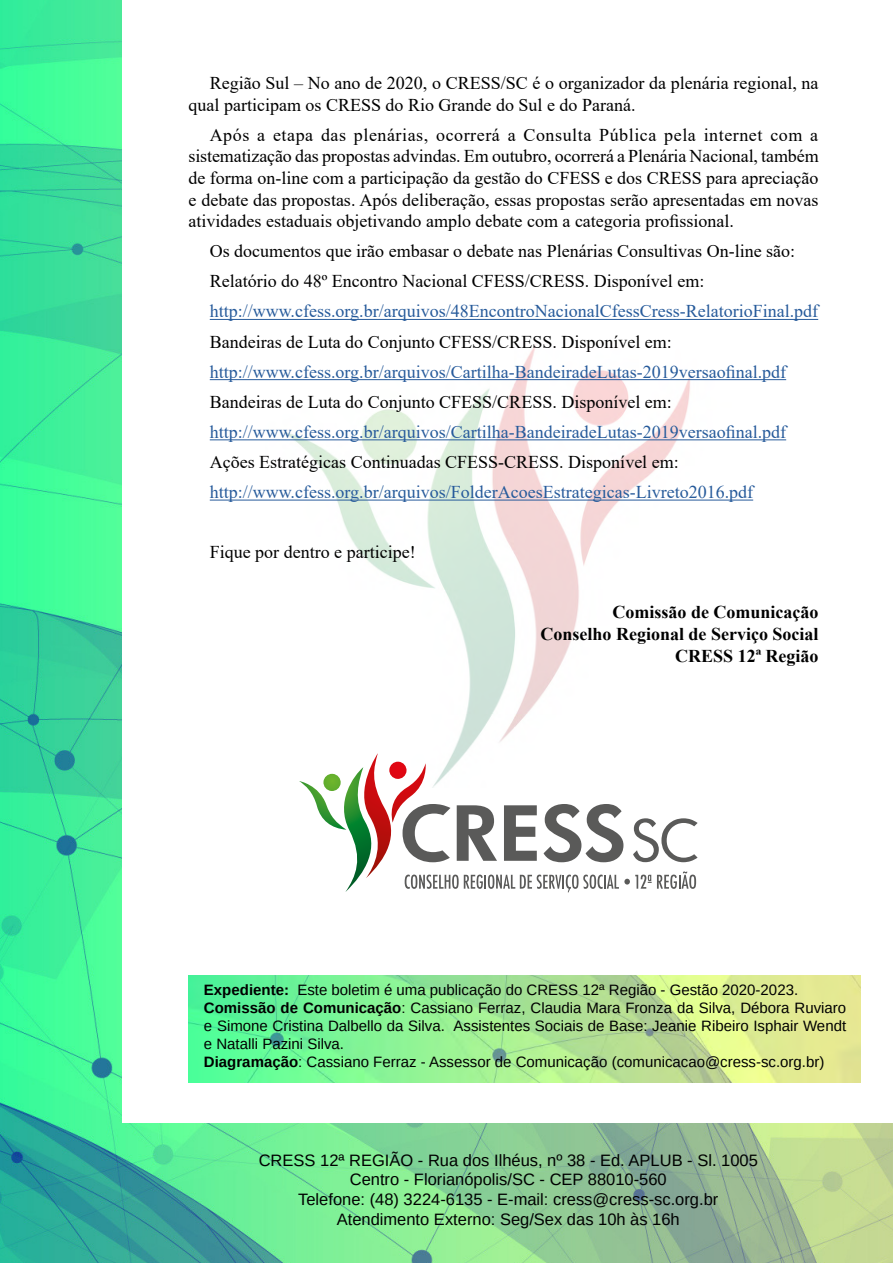
<style>
.page{position:relative;width:893px;height:1263px;background:#fff}
.page>*{position:absolute;margin:0;border:0;box-sizing:border-box;transform-origin:0 0}
.t1{font:18px/21.6px "Times New Roman";color:#000}
.t2{font:18px "Times New Roman";color:#275b9b}
.t3{font:700 18px/21.6px "Times New Roman";color:#000;text-align:right}
.t4{font:16.5px/19.8px "Arimo";color:#000;text-align:center}
.t5{font:15px/18px "Arimo";color:#000}
.s1{font-weight:700}
</style>
<div class="page">
<img style="left:0;top:0;width:893px;height:1263px">
<div style="left:123px;top:0;width:770px;height:1123px;background:#fff"></div>
<img style="left:189px;top:976px;width:671px;height:106px">
<img style="left:265px;top:344px;width:466px;height:409px">
<svg style="left:299px;top:753px;width:399px;height:139px"></svg>
<hr style="left:210px;top:319px;width:608px;height:1px;background:#275b9b">
<hr style="left:210px;top:379px;width:576px;height:1px;background:#275b9b">
<hr style="left:210px;top:439px;width:576px;height:1px;background:#275b9b">
<hr style="left:210px;top:500px;width:543px;height:1px;background:#275b9b">
<p class="t1" style="left:189px;top:72px;width:632px;text-indent:21px">Região Sul – No ano de 2020, o CRESS/SC é o organizador da plenária regional, na qual participam os CRESS do Rio Grande do Sul e do Paraná.</p>
<p class="t1" style="left:189px;top:123px;width:632px;text-align:justify;text-indent:21px">Após a etapa das plenárias, ocorrerá a Consulta Pública pela internet com a sistematização das propostas advindas. Em outubro, ocorrerá a Plenária Nacional, também de forma on-line com a participação da gestão do CFESS e dos CRESS para apreciação e debate das propostas. Após deliberação, essas propostas serão apresentadas em novas atividades estaduais objetivando amplo debate com a categoria profissional.</p>
<p class="t1" style="left:210px;top:236px;width:587px;line-height:30.2px">Os documentos que irão embasar o debate nas Plenárias Consultivas On-line são:<br>Relatório do 48º Encontro Nacional CFESS/CRESS. Disponível em:</p>
<p class="t2" style="left:210px;top:299px;width:610px">http://www.cfess.org.br/arquivos/48EncontroNacionalCfessCress-RelatorioFinal.pdf</p>
<p class="t1" style="left:210px;top:330px;width:464px">Bandeiras de Luta do Conjunto CFESS/CRESS. Disponível em:</p>
<p class="t2" style="left:210px;top:359px;width:578px">http://www.cfess.org.br/arquivos/Cartilha-BandeiradeLutas-2019versaofinal.pdf</p>
<p class="t1" style="left:210px;top:390px;width:464px">Bandeiras de Luta do Conjunto CFESS/CRESS. Disponível em:</p>
<p class="t2" style="left:210px;top:419px;width:578px">http://www.cfess.org.br/arquivos/Cartilha-BandeiradeLutas-2019versaofinal.pdf</p>
<p class="t1" style="left:210px;top:450px;width:471px">Ações Estratégicas Continuadas CFESS-CRESS. Disponível em:</p>
<p class="t2" style="left:210px;top:479px;width:545px">http://www.cfess.org.br/arquivos/FolderAcoesEstrategicas-Livreto2016.pdf</p>
<p class="t1" style="left:210px;top:541px;width:207px">Fique por dentro e participe!</p>
<p class="t3" style="left:541px;top:601px;width:280px">Comissão de Comunicação<br>Conselho Regional de Serviço Social<br>CRESS 12ª Região</p>
<p class="t5" style="left:204px;top:981px;width:644px"><span class="s1">Expediente:</span> Este boletim é uma publicação do CRESS 12ª Região - Gestão 2020-2023.<br><span class="s1">Comissão de Comunicação</span>: Cassiano Ferraz, Claudia Mara Fronza da Silva, Débora Ruviaro e Simone Cristina Dalbello da Silva. Assistentes Sociais de Base: Jeanie Ribeiro Isphair Wendt e Natalli Pazini Silva.<br><span class="s1">Diagramação</span>: Cassiano Ferraz - Assessor de Comunicação (comunicacao@cress-sc.org.br)</p>
<p class="t4" style="left:259px;top:1150px;width:501px">CRESS 12ª REGIÃO - Rua dos Ilhéus, nº 38 - Ed. APLUB - Sl. 1005<br>Centro - Florianópolis/SC - CEP 88010-560<br>Telefone: (48) 3224-6135 - E-mail: cress@cress-sc.org.br Atendimento Externo: Seg/Sex das 10h às 16h</p>
</div>
